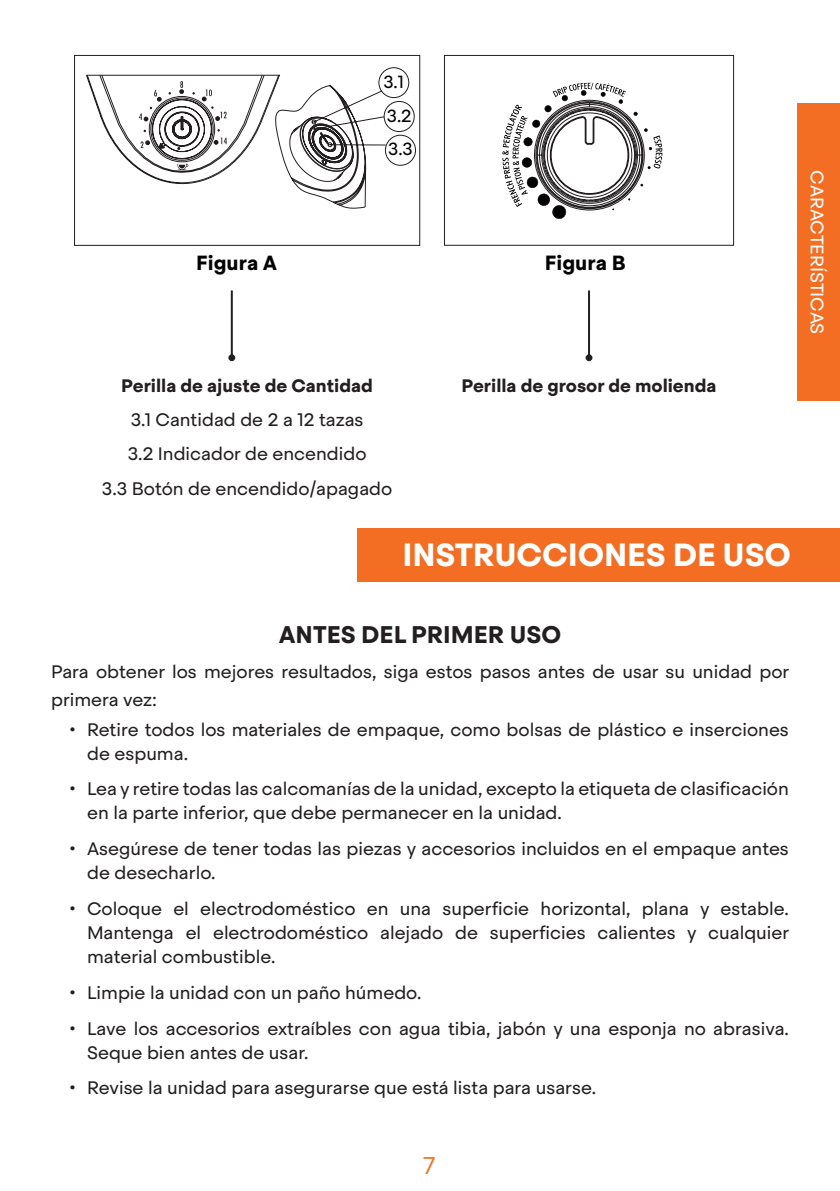
<style>
.page{position:relative;width:840px;height:1191px;background:#fff}
.page>*{position:absolute;margin:0;border:0;box-sizing:border-box;transform-origin:0 0}
.t1{font:700 32px "Steradian";letter-spacing:-.005em;color:#fff}
.t2{font:700 24px "Steradian";color:#231f20}
.t3{font:300 24px "Steradian";color:#f36e23}
.t4{font:700 20.4px "Steradian";color:#030303}
.t5{font:18px/24px "Steradian";color:#231f20}
.t6{font:700 18px "Steradian";color:#231f20}
.t7{font:18px "Steradian";color:#fff}
.t8{font:17.4px/33.8px "Steradian";color:#030303}
</style>
<div class="page">
<svg style="left:74px;top:55px;width:346px;height:191px"></svg>
<svg style="left:177px;top:164px;width:11px;height:6px"></svg>
<svg style="left:213px;top:138px;width:14px;height:7px"></svg>
<svg style="left:179px;top:81px;width:5px;height:13px"></svg>
<svg style="left:140px;top:140px;width:10px;height:8px"></svg>
<svg style="left:139px;top:90px;width:23px;height:31px"></svg>
<svg style="left:202px;top:89px;width:24px;height:32px"></svg>
<div style="left:383px;top:101px;width:31px;height:31px;border:1px solid #231f20;border-radius:50%"></div>
<div style="left:385px;top:135px;width:30px;height:30px;border:1px solid #231f20;border-radius:50%"></div>
<svg style="left:444px;top:55px;width:289px;height:191px"></svg>
<svg style="left:502px;top:83px;width:160px;height:136px"></svg>
<hr style="left:231px;top:290px;width:2px;height:68px;background:#231f20">
<div style="left:228px;top:354px;width:7px;height:7px;border:2px solid #231f20;border-radius:50%"></div>
<hr style="left:587px;top:290px;width:2px;height:68px;background:#231f20">
<div style="left:585px;top:354px;width:7px;height:7px;border:2px solid #231f20;border-radius:50%"></div>
<div style="left:358px;top:528px;width:481px;height:53px;background:#f36e23"></div>
<div style="left:797px;top:103px;width:42px;height:298px;background:#f36e23"></div>
<p class="t8" style="left:383px;top:65px;width:22px">3.1</p>
<p class="t4" style="left:196px;top:250px;width:82px">Figura A</p>
<p class="t8" style="left:386px;top:99px;width:27px">3.2<br>3.3</p>
<p class="t4" style="left:544px;top:250px;width:82px">Figura B</p>
<p class="t6" style="left:121px;top:374px;width:253px">Perilla de ajuste de Cantidad</p>
<p class="t6" style="left:461px;top:374px;width:256px">Perilla de grosor de molienda</p>
<p class="t5" style="left:102px;top:403px;width:292px;line-height:34.2px;text-align:center">3.1 Cantidad de 2 a 12 tazas<br>3.2 Indicador de encendido<br>3.3 Botón de encendido/apagado</p>
<h1 class="t1" style="left:402px;top:534px;width:390px">INSTRUCCIONES DE USO</h1>
<p class="t7" style="left:827px;top:170px;width:165px;rotate:90deg">CARACTERÍSTICAS</p>
<h2 class="t2" style="left:278px;top:620px;width:284px">ANTES DEL PRIMER USO</h2>
<p class="t5" style="left:51px;top:657px;width:739px;line-height:28px">Para obtener los mejores resultados, siga estos pasos antes de usar su unidad por primera vez:</p>
<p class="t5" style="left:87px;top:717px;width:702px;text-indent:-18px">• Retire todos los materiales de empaque, como bolsas de plástico e inserciones de espuma.</p>
<p class="t5" style="left:87px;top:777px;width:703px;text-indent:-18px">• Lea y retire todas las calcomanías de la unidad, excepto la etiqueta de clasificación en la parte inferior, que debe permanecer en la unidad.</p>
<p class="t5" style="left:87px;top:837px;width:703px;text-indent:-18px">• Asegúrese de tener todas las piezas y accesorios incluidos en el empaque antes de desecharlo.</p>
<p class="t5" style="left:87px;top:897px;width:703px;text-align:justify;text-indent:-18px">• Coloque el electrodoméstico en una superficie horizontal, plana y estable.<br>Mantenga el electrodoméstico alejado de superficies calientes y cualquier material combustible.</p>
<p class="t5" style="left:69px;top:980px;width:354px">• Limpie la unidad con un paño húmedo.</p>
<p class="t5" style="left:87px;top:1016px;width:703px;text-indent:-18px">• Lave los accesorios extraíbles con agua tibia, jabón y una esponja no abrasiva.<br>Seque bien antes de usar.</p>
<p class="t5" style="left:69px;top:1076px;width:528px">• Revise la unidad para asegurarse que está lista para usarse.</p>
<h2 class="t3" style="left:423px;top:1151px;width:14px">7</h2>
</div>
